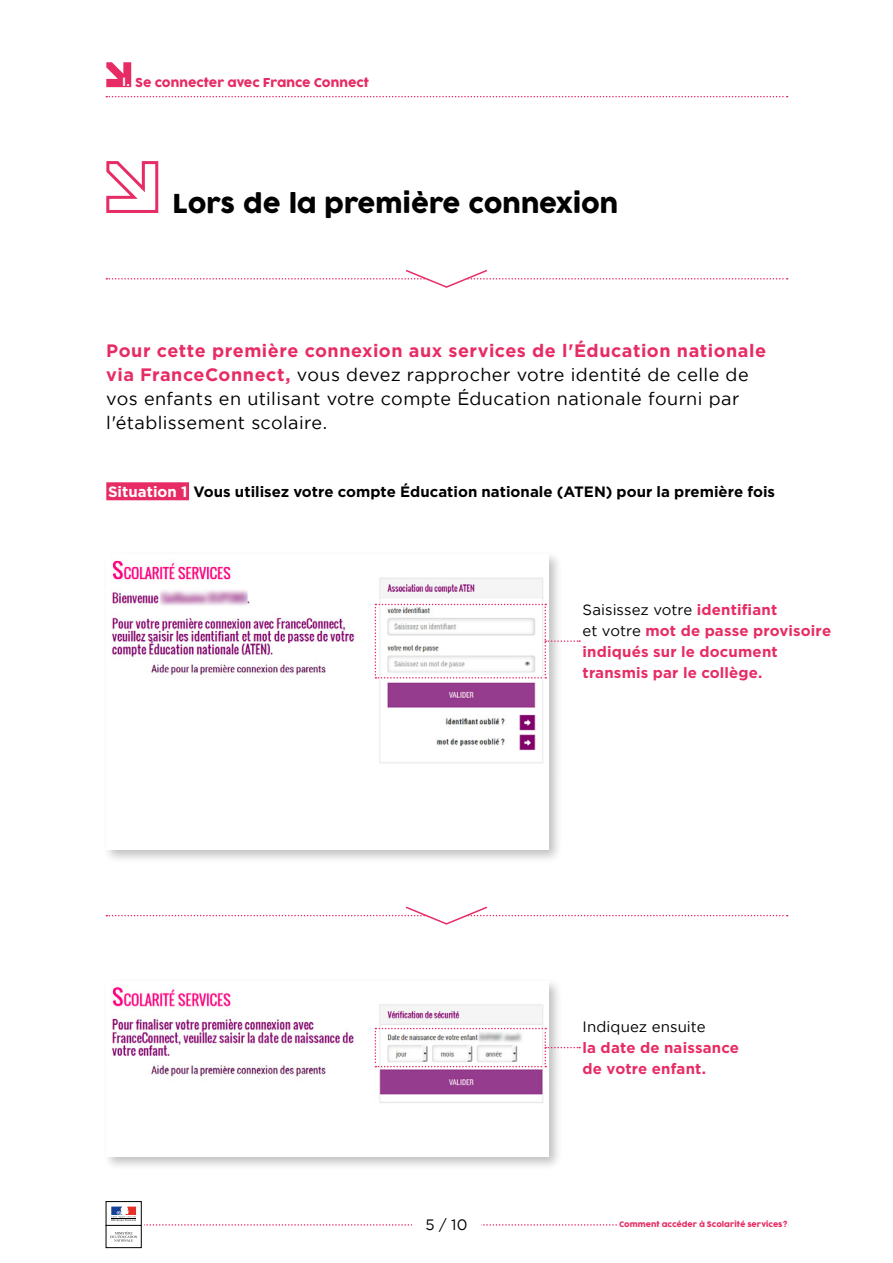
<style>
.page{position:relative;width:893px;height:1263px;background:#fff}
.page>*{position:absolute;margin:0;border:0;box-sizing:border-box;transform-origin:0 0}
.t1{font:25.5px "COCOGOOSE";color:#020203}
.t2{font:18px/24px "Gotham";letter-spacing:.02em;color:#000}
.t3{font:700 15px/21px "Gotham";letter-spacing:.01em;color:#e72c65}
.t4{font:700 15px "Gotham";color:#000}
.t5{font:15px "Gotham";letter-spacing:.005em;color:#000}
.t6{font:12px "COCOGOOSE";letter-spacing:-.005em;color:#e72c65}
.t7{font:7.5px "COCOGOOSE";color:#e72c65}
.s1{font-family:"Gotham";font-weight:700;color:#fff}
.s2{font-weight:700;color:#e72c65}
.s3{color:#fff}
.s4{font-weight:400;color:#000}
</style>
<div class="page">
<svg style="left:105px;top:1201px;width:37px;height:47px"></svg>
<div style="left:106px;top:1201px;width:35px;height:24px;background:#fff"></div>
<div style="left:106px;top:1201px;width:35px;height:25px;border:1px solid #000"></div>
<div style="left:106px;top:1225px;width:35px;height:22px;background:#fff"></div>
<div style="left:106px;top:1225px;width:35px;height:23px;border:1px solid #000"></div>
<svg style="left:106px;top:1206px;width:511px;height:35px"></svg>
<div style="left:106px;top:482px;width:83px;height:18px;background:#e72c65"></div>
<svg style="left:106px;top:161px;width:53px;height:52px"></svg>
<svg style="left:106px;top:269px;width:682px;height:19px"></svg>
<svg style="left:106px;top:906px;width:682px;height:19px"></svg>
<div style="left:102px;top:550px;width:461px;height:314px;background:#000;opacity:.25"></div>
<img style="left:106px;top:555px;width:443px;height:295px">
<svg style="left:375px;top:604px;width:205px;height:74px"></svg>
<div style="left:102px;top:977px;width:461px;height:194px;background:#000;opacity:.25"></div>
<img style="left:106px;top:981px;width:443px;height:176px">
<svg style="left:375px;top:1028px;width:205px;height:39px"></svg>
<svg style="left:106px;top:62px;width:25px;height:25px"></svg>
<svg style="left:106px;top:96px;width:682px;height:1px"></svg>
<p class="t6" style="left:122px;top:74px;width:249px"><span class="s1">I.</span> Se connecter avec France Connect</p>
<h1 class="t1" style="left:173px;top:184px;width:447px">Lors de la première connexion</h1>
<p class="t2" style="left:106px;top:339px;width:661px"><span class="s2">Pour cette première connexion aux services de l'Éducation nationale via FranceConnect,</span> vous devez rapprocher votre identité de celle de vos enfants en utilisant votre compte Éducation nationale fourni par l'établissement scolaire.</p>
<p class="t4" style="left:108px;top:483px;width:669px"><span class="s3">Situation 1</span> Vous utilisez votre compte Éducation nationale (ATEN) pour la première fois</p>
<p class="t3" style="left:583px;top:599px;width:250px"><span class="s4">Saisissez votre</span> identifiant<br><span class="s4">et votre</span> mot de passe provisoire indiqués sur le document transmis par le collège.</p>
<p class="t5" style="left:583px;top:1018px;width:125px">Indiquez ensuite</p>
<p class="t3" style="left:583px;top:1037px;width:158px">la date de naissance de votre enfant.</p>
<p class="t5" style="left:425px;top:1216px;width:44px">5 / 10</p>
<p class="t7" style="left:619px;top:1218px;width:170px">Comment accéder à Scolarité services?</p>
</div>
